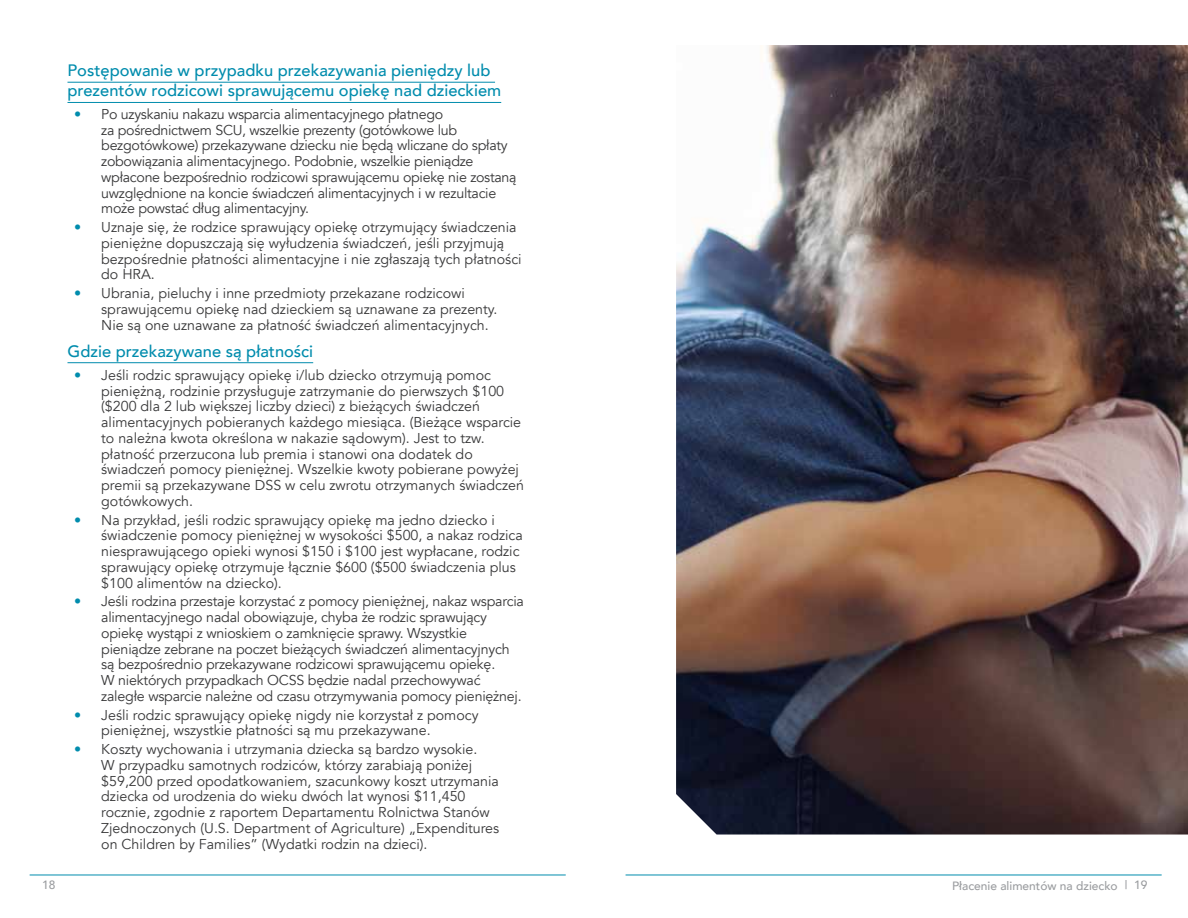
<style>
.page{position:relative;width:1188px;height:918px;background:#fff}
.page>*{position:absolute;margin:0;border:0;box-sizing:border-box;transform-origin:0 0}
.t1{font:500 16.5px/20.2px "Avenir";color:#008cad}
.t2{font:14.25px/15.8px "Avenir";color:#383839}
.t3{font:14.25px/15.8px "Avenir";letter-spacing:-.02em;color:#383839}
.t4{font:500 12px "Avenir";color:#9b9da0}
.s1{color:#008cad}
</style>
<div class="page">
<hr style="left:30px;top:875px;width:535px;height:1px;background:#008cad">
<hr style="left:626px;top:875px;width:535px;height:1px;background:#008cad">
<hr style="left:68px;top:82px;width:427px;height:1px;background:#008cad">
<hr style="left:68px;top:102px;width:433px;height:1px;background:#008cad">
<hr style="left:68px;top:362px;width:245px;height:1px;background:#008cad">
<img style="left:676px;top:45px;width:512px;height:790px">
<p class="t1" style="left:68px;top:59px;width:435px">Postępowanie w przypadku przekazywania pieniędzy lub prezentów rodzicowi sprawującemu opiekę nad dzieckiem</p>
<p class="t3" style="left:101px;top:106px;width:417px;text-indent:-27px"><span class="s1">•</span> Po uzyskaniu nakazu wsparcia alimentacyjnego płatnego<br>za pośrednictwem SCU, wszelkie prezenty (gotówkowe lub bezgotówkowe) przekazywane dziecku nie będą wliczane do spłaty zobowiązania alimentacyjnego. Podobnie, wszelkie pieniądze wpłacone bezpośrednio rodzicowi sprawującemu opiekę nie zostaną uwzględnione na koncie świadczeń alimentacyjnych i w rezultacie może powstać dług alimentacyjny.</p>
<p class="t2" style="left:101px;top:220px;width:422px;text-indent:-27px"><span class="s1">•</span> Uznaje się, że rodzice sprawujący opiekę otrzymujący świadczenia pieniężne dopuszczają się wyłudzenia świadczeń, jeśli przyjmują bezpośrednie płatności alimentacyjne i nie zgłaszają tych płatności do HRA.</p>
<p class="t2" style="left:101px;top:286px;width:398px;text-indent:-27px"><span class="s1">•</span> Ubrania, pieluchy i inne przedmioty przekazane rodzicowi sprawującemu opiekę nad dzieckiem są uznawane za prezenty.<br>Nie są one uznawane za płatność świadczeń alimentacyjnych.</p>
<p class="t1" style="left:68px;top:340px;width:247px">Gdzie przekazywane są płatności</p>
<p class="t2" style="left:101px;top:367px;width:424px;text-indent:-27px"><span class="s1">•</span> Jeśli rodzic sprawujący opiekę i/lub dziecko otrzymują pomoc pieniężną, rodzinie przysługuje zatrzymanie do pierwszych $100 ($200 dla 2 lub większej liczby dzieci) z bieżących świadczeń alimentacyjnych pobieranych każdego miesiąca. (Bieżące wsparcie to należna kwota określona w nakazie sądowym). Jest to tzw. płatność przerzucona lub premia i stanowi ona dodatek do świadczeń pomocy pieniężnej. Wszelkie kwoty pobierane powyżej premii są przekazywane DSS w celu zwrotu otrzymanych świadczeń gotówkowych.</p>
<p class="t2" style="left:101px;top:512px;width:423px;text-indent:-27px"><span class="s1">•</span> Na przykład, jeśli rodzic sprawujący opiekę ma jedno dziecko i świadczenie pomocy pieniężnej w wysokości $500, a nakaz rodzica niesprawującego opieki wynosi $150 i $100 jest wypłacane, rodzic sprawujący opiekę otrzymuje łącznie $600 ($500 świadczenia plus $100 alimentów na dziecko).</p>
<p class="t2" style="left:101px;top:594px;width:424px;text-indent:-27px"><span class="s1">•</span> Jeśli rodzina przestaje korzystać z pomocy pieniężnej, nakaz wsparcia alimentacyjnego nadal obowiązuje, chyba że rodzic sprawujący opiekę wystąpi z wnioskiem o zamknięcie sprawy. Wszystkie pieniądze zebrane na poczet bieżących świadczeń alimentacyjnych są bezpośrednio przekazywane rodzicowi sprawującemu opiekę.<br>W niektórych przypadkach OCSS będzie nadal przechowywać zaległe wsparcie należne od czasu otrzymywania pomocy pieniężnej.</p>
<p class="t2" style="left:101px;top:707px;width:379px;text-indent:-27px"><span class="s1">•</span> Jeśli rodzic sprawujący opiekę nigdy nie korzystał z pomocy pieniężnej, wszystkie płatności są mu przekazywane.</p>
<p class="t2" style="left:101px;top:742px;width:400px;text-indent:-27px"><span class="s1">•</span> Koszty wychowania i utrzymania dziecka są bardzo wysokie.<br>W przypadku samotnych rodziców, którzy zarabiają poniżej $59,200 przed opodatkowaniem, szacunkowy koszt utrzymania dziecka od urodzenia do wieku dwóch lat wynosi $11,450 rocznie, zgodnie z raportem Departamentu Rolnictwa Stanów Zjednoczonych (U.S. Department of Agriculture) „Expenditures on Children by Families” (Wydatki rodzin na dzieci).</p>
<p class="t4" style="left:42px;top:875px;width:15px">18</p>
<p class="t4" style="left:952px;top:875px;width:197px">Płacenie alimentów na dziecko | 19</p>
</div>
